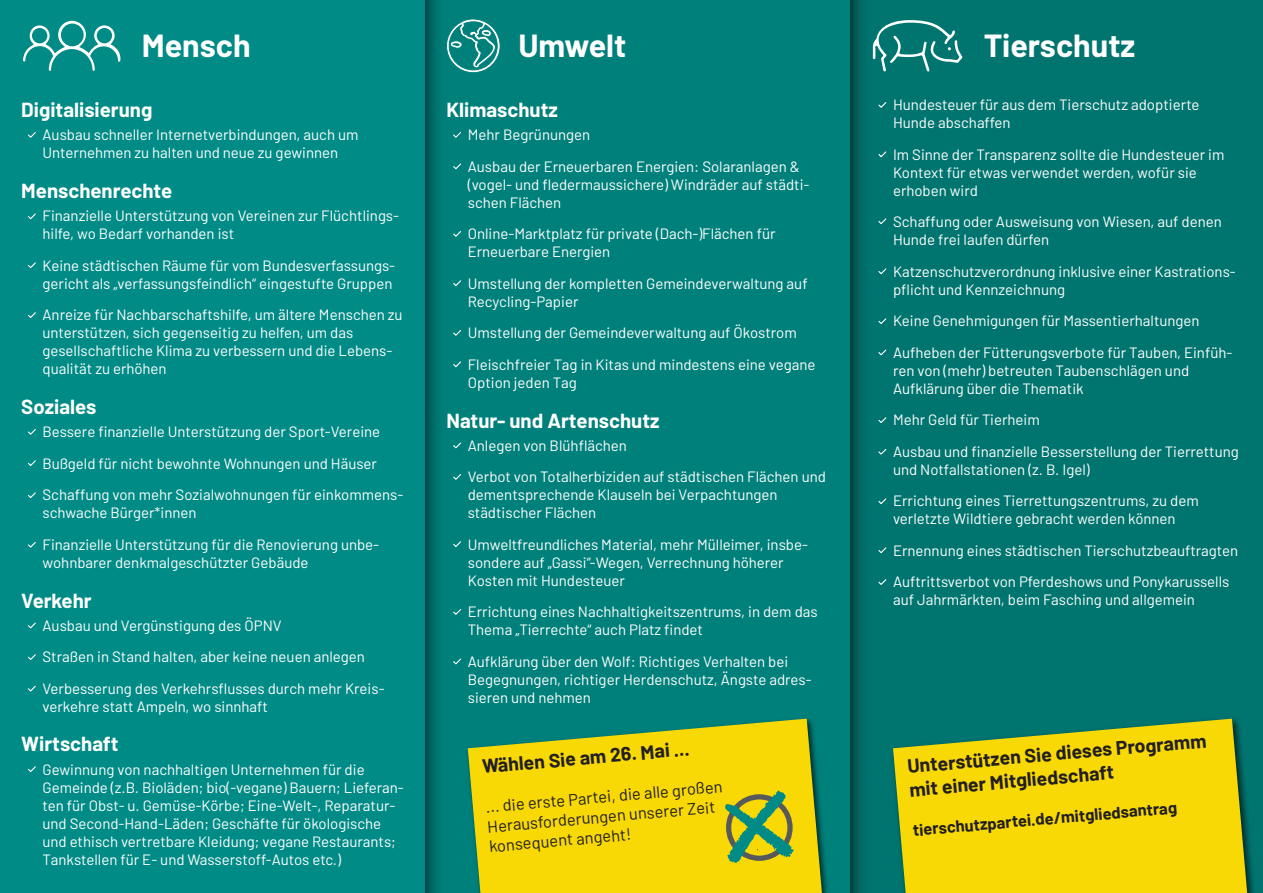
<style>
.page{position:relative;width:1263px;height:893px;background:#008b86}
.page>*{position:absolute;margin:0;border:0;box-sizing:border-box;transform-origin:0 0}
.t1{font:700 32.1px "Barlow";color:#fff}
.t2{font:700 20.4px "Barlow";color:#fff}
.t3{font:700 19.5px/23.4px "Barlow";color:#231f20}
.t4{font:16.5px/19.8px "Barlow";color:#231f20}
.t5{font:700 16.5px "Barlow";color:#231f20}
.t6{font:15px/18px "Barlow";color:#fff}
</style>
<div class="page">
<div style="left:425px;top:0;width:838px;height:893px;background:#00807b"></div>
<div style="left:850px;top:0;width:413px;height:893px;background:#007570"></div>
<svg style="left:425px;top:0;width:13px;height:893px"></svg>
<div style="left:850px;top:0;width:22px;height:893px;background:linear-gradient(to right,#004c49,#007974)"></div>
<svg style="left:23px;top:20px;width:98px;height:51px"></svg>
<svg style="left:446px;top:19px;width:55px;height:54px"></svg>
<svg style="left:869px;top:17px;width:94px;height:58px"></svg>
<svg style="left:468px;top:719px;width:359px;height:174px;background:#d5cb15"></svg>
<svg style="left:893px;top:719px;width:361px;height:174px;background:#d6ca13"></svg>
<svg style="left:28px;top:132px;width:8px;height:6px"></svg>
<svg style="left:453px;top:132px;width:8px;height:6px"></svg>
<svg style="left:878px;top:102px;width:9px;height:6px"></svg>
<svg style="left:878px;top:151px;width:9px;height:7px"></svg>
<svg style="left:878px;top:218px;width:9px;height:7px"></svg>
<svg style="left:878px;top:268px;width:9px;height:7px"></svg>
<svg style="left:878px;top:318px;width:9px;height:6px"></svg>
<svg style="left:878px;top:349px;width:9px;height:7px"></svg>
<svg style="left:878px;top:417px;width:9px;height:6px"></svg>
<svg style="left:878px;top:448px;width:9px;height:7px"></svg>
<svg style="left:878px;top:498px;width:9px;height:6px"></svg>
<svg style="left:878px;top:547px;width:9px;height:7px"></svg>
<svg style="left:878px;top:579px;width:9px;height:6px"></svg>
<svg style="left:453px;top:163px;width:8px;height:7px"></svg>
<svg style="left:453px;top:231px;width:8px;height:6px"></svg>
<svg style="left:453px;top:280px;width:8px;height:6px"></svg>
<svg style="left:453px;top:330px;width:8px;height:6px"></svg>
<svg style="left:453px;top:361px;width:8px;height:7px"></svg>
<svg style="left:453px;top:442px;width:8px;height:7px"></svg>
<svg style="left:453px;top:474px;width:8px;height:6px"></svg>
<svg style="left:453px;top:541px;width:8px;height:6px"></svg>
<svg style="left:453px;top:609px;width:8px;height:6px"></svg>
<svg style="left:453px;top:658px;width:8px;height:7px"></svg>
<svg style="left:28px;top:213px;width:8px;height:7px"></svg>
<svg style="left:28px;top:262px;width:8px;height:7px"></svg>
<svg style="left:28px;top:312px;width:8px;height:6px"></svg>
<svg style="left:28px;top:429px;width:8px;height:6px"></svg>
<svg style="left:28px;top:460px;width:8px;height:6px"></svg>
<svg style="left:28px;top:492px;width:8px;height:6px"></svg>
<svg style="left:28px;top:541px;width:8px;height:7px"></svg>
<svg style="left:28px;top:622px;width:8px;height:7px"></svg>
<svg style="left:28px;top:654px;width:8px;height:6px"></svg>
<svg style="left:28px;top:685px;width:8px;height:7px"></svg>
<svg style="left:28px;top:766px;width:8px;height:6px"></svg>
<svg style="left:725px;top:790px;width:69px;height:73px"></svg>
<h1 class="t1" style="left:142px;top:21px;width:110px">Mensch</h1>
<h1 class="t1" style="left:518px;top:21px;width:109px">Umwelt</h1>
<h1 class="t1" style="left:984px;top:21px;width:153px">Tierschutz</h1>
<h2 class="t2" style="left:21px;top:95px;width:133px">Digitalisierung</h2>
<h2 class="t2" style="left:446px;top:95px;width:113px">Klimaschutz</h2>
<p class="t6" style="left:43px;top:125px;width:318px">Ausbau schneller Internetverbindungen, auch um<br>Unternehmen zu halten und neue zu gewinnen</p>
<h2 class="t2" style="left:21px;top:176px;width:153px">Menschenrechte</h2>
<p class="t6" style="left:43px;top:206px;width:358px">Finanzielle Unterstützung von Vereinen zur Flüchtlings&shy;hilfe, wo Bedarf vorhanden ist</p>
<p class="t6" style="left:43px;top:255px;width:354px">Keine städtischen Räume für vom Bundesverfassungs&shy;gericht als „verfassungsfeindlich“ eingestufte Gruppen</p>
<p class="t6" style="left:43px;top:305px;width:362px">Anreize für Nachbarschaftshilfe, um ältere Menschen zu unterstützen, sich gegenseitig zu helfen, um das gesellschaftliche Klima zu verbessern und die Lebens&shy;qualität zu erhöhen</p>
<h2 class="t2" style="left:21px;top:392px;width:77px">Soziales</h2>
<p class="t6" style="left:43px;top:415px;width:362px;line-height:31.5px">Bessere finanzielle Unterstützung der Sport-Vereine<br>Bußgeld für nicht bewohnte Wohnungen und Häuser<br>Schaffung von mehr Sozialwohnungen für einkommens-</p>
<p class="t6" style="left:43px;top:496px;width:338px;line-height:31.5px">schwache Bürger*innen<br>Finanzielle Unterstützung für die Renovierung unbe-</p>
<p class="t6" style="left:43px;top:552px;width:268px">wohnbarer denkmalgeschützter Gebäude</p>
<h2 class="t2" style="left:21px;top:585px;width:72px">Verkehr</h2>
<p class="t6" style="left:43px;top:609px;width:344px;line-height:31.5px">Ausbau und Vergünstigung des ÖPNV<br>Straßen in Stand halten, aber keine neuen anlegen<br>Verbesserung des Verkehrsflusses durch mehr Kreis-</p>
<p class="t6" style="left:43px;top:696px;width:227px">verkehre statt Ampeln, wo sinnhaft</p>
<p class="t6" style="left:468px;top:118px;width:333px;line-height:31.5px">Mehr Begrünungen<br>Ausbau der Erneuerbaren Energien: Solaranlagen &amp;</p>
<p class="t6" style="left:468px;top:174px;width:343px">(vogel- und fledermaussichere) Windräder auf städti&shy;schen Flächen</p>
<p class="t6" style="left:468px;top:224px;width:309px">Online-Marktplatz für private (Dach-)Flächen für<br>Erneuerbare Energien</p>
<p class="t6" style="left:468px;top:273px;width:341px">Umstellung der kompletten Gemeindeverwaltung auf<br>Recycling-Papier</p>
<p class="t6" style="left:468px;top:316px;width:349px;line-height:31.5px">Umstellung der Gemeindeverwaltung auf Ökostrom<br>Fleischfreier Tag in Kitas und mindestens eine vegane</p>
<p class="t6" style="left:468px;top:372px;width:111px">Option jeden Tag</p>
<h2 class="t2" style="left:446px;top:405px;width:215px">Natur- und Artenschutz</h2>
<p class="t6" style="left:468px;top:429px;width:360px;line-height:31.5px">Anlegen von Blühflächen<br>Verbot von Totalherbiziden auf städtischen Flächen und</p>
<p class="t6" style="left:468px;top:485px;width:311px">dementsprechende Klauseln bei Verpachtungen städtischer Flächen</p>
<p class="t6" style="left:468px;top:534px;width:342px">Umweltfreundliches Material, mehr Mülleimer, insbe&shy;sondere auf „Gassi“-Wegen, Verrechnung höherer<br>Kosten mit Hundesteuer</p>
<p class="t6" style="left:468px;top:602px;width:351px">Errichtung eines Nachhaltigkeitszentrums, in dem das<br>Thema „Tierrechte“ auch Platz findet</p>
<p class="t6" style="left:468px;top:651px;width:345px">Aufklärung über den Wolf: Richtiges Verhalten bei<br>Begegnungen, richtiger Herdenschutz, Ängste adres&shy;sieren und nehmen</p>
<h2 class="t2" style="left:21px;top:729px;width:99px">Wirtschaft</h2>
<h3 class="t3" style="left:481px;top:753px;width:209px;rotate:-5deg">Wählen Sie am 26. Mai ...</h3>
<p class="t4" style="left:485px;top:796px;width:239px;rotate:-5deg">... die erste Partei, die alle großen<br>Herausforderungen unserer Zeit konsequent angeht!</p>
<p class="t6" style="left:43px;top:759px;width:363px">Gewinnung von nachhaltigen Unternehmen für die Gemeinde (z.B. Bioläden; bio(-vegane) Bauern; Lieferan&shy;ten für Obst- u. Gemüse-Körbe; Eine-Welt-, Reparatur&shy;und Second-Hand-Läden; Geschäfte für ökologische und ethisch vertretbare Kleidung; vegane Restaurants; Tankstellen für E- und Wasserstoff-Autos etc.)</p>
<p class="t6" style="left:893px;top:95px;width:308px">Hundesteuer für aus dem Tierschutz adoptierte<br>Hunde abschaffen</p>
<p class="t6" style="left:893px;top:144px;width:333px">Im Sinne der Transparenz sollte die Hundesteuer im<br>Kontext für etwas verwendet werden, wofür sie erhoben wird</p>
<p class="t6" style="left:893px;top:212px;width:330px">Schaffung oder Ausweisung von Wiesen, auf denen<br>Hunde frei laufen dürfen</p>
<p class="t6" style="left:893px;top:261px;width:344px">Katzenschutzverordnung inklusive einer Kastrations&shy;pflicht und Kennzeichnung</p>
<p class="t6" style="left:893px;top:304px;width:341px;line-height:31.5px">Keine Genehmigungen für Massentierhaltungen<br>Aufheben der Fütterungsverbote für Tauben, Einfüh-</p>
<p class="t6" style="left:893px;top:360px;width:298px">ren von (mehr) betreuten Taubenschlägen und<br>Aufklärung über die Thematik</p>
<p class="t6" style="left:893px;top:403px;width:347px;line-height:31.5px">Mehr Geld für Tierheim<br>Ausbau und finanzielle Besserstellung der Tierrettung</p>
<p class="t6" style="left:893px;top:453px;width:307px;line-height:31.5px">und Notfallstationen (z. B. Igel)<br>Errichtung eines Tierrettungszentrums, zu dem</p>
<p class="t6" style="left:893px;top:502px;width:347px;line-height:31.5px">verletzte Wildtiere gebracht werden können<br>Ernennung eines städtischen Tierschutzbeauftragten<br>Auftrittsverbot von Pferdeshows und Ponykarussells</p>
<p class="t6" style="left:893px;top:590px;width:303px">auf Jahrmärkten, beim Fasching und allgemein</p>
<h3 class="t3" style="left:906px;top:753px;width:302px;rotate:-5deg">Unterstützen Sie dieses Programm mit einer Mitgliedschaft</h3>
<p class="t5" style="left:912px;top:818px;width:266px;rotate:-5deg">tierschutzpartei.de/mitgliedsantrag</p>
</div>
